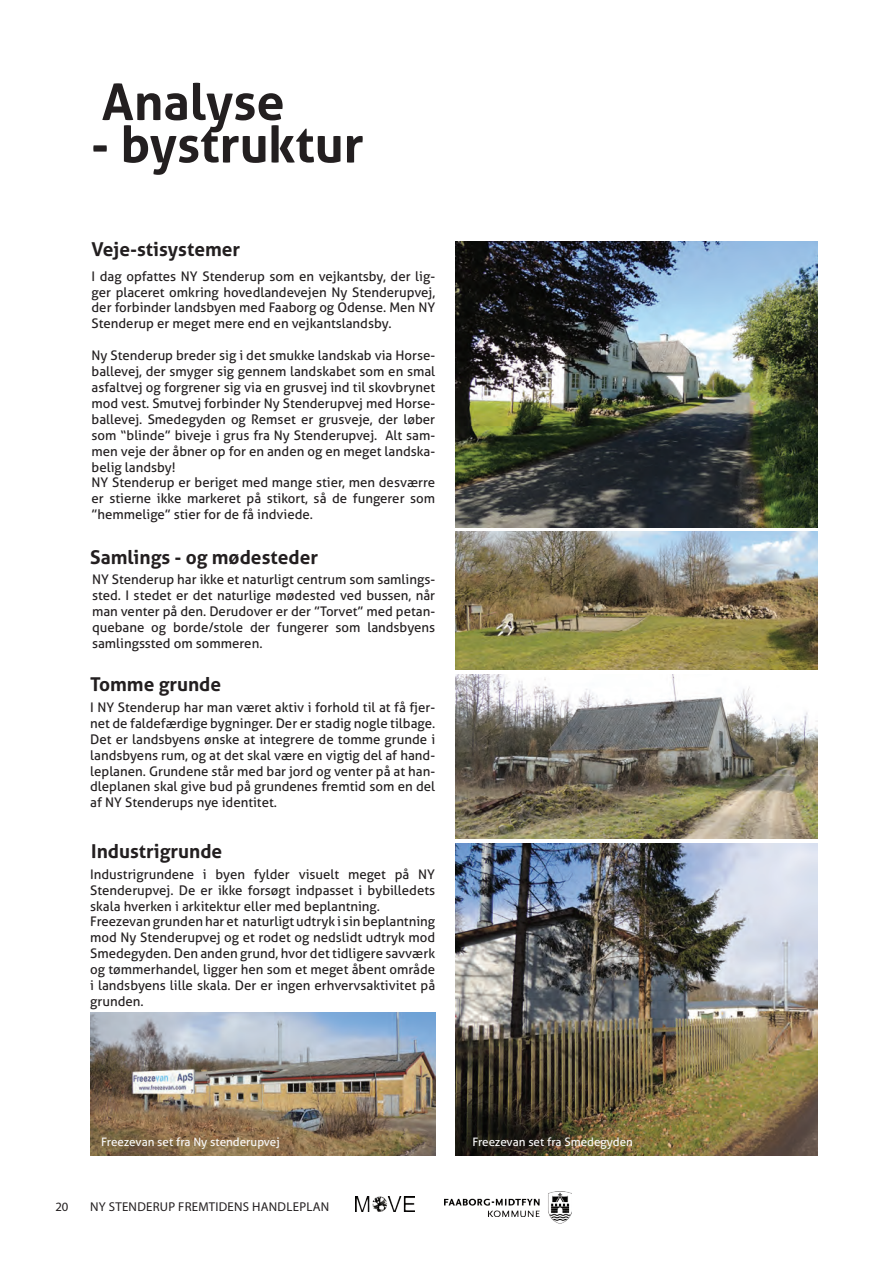
<style>
.page{position:relative;width:893px;height:1263px;background:#fff}
.page>*{position:absolute;margin:0;border:0;box-sizing:border-box;transform-origin:0 0}
.t1{font:700 50.4px "Aller";color:#231f20}
.t2{font:700 19.05px "Aller";color:#231f20}
.t3{font:13.2px/15.9px "Aller";color:#231f20;text-align:justify}
.t4{font:12.9px "Myriad Pro";letter-spacing:.02em;color:#231f20}
.t5{font:12.75px "Myriad Pro";color:#231f20}
.t6{font:11.7px "Aller";color:#f9f9f9}
</style>
<div class="page">
<img style="left:90px;top:1013px;width:345px;height:142px">
<img style="left:456px;top:843px;width:362px;height:312px">
<img style="left:456px;top:242px;width:362px;height:285px">
<img style="left:456px;top:531px;width:362px;height:139px">
<img style="left:456px;top:675px;width:362px;height:164px">
<img style="left:355px;top:1196px;width:59px;height:15px">
<img style="left:549px;top:1192px;width:23px;height:32px">
<img style="left:444px;top:1192px;width:107px;height:24px">
<h1 class="t1" style="left:102px;top:71px;width:184px">Analyse</h1>
<h1 class="t1" style="left:91px;top:113px;width:274px">- bystruktur</h1>
<h2 class="t2" style="left:91px;top:237px;width:150px">Veje-stisystemer</h2>
<p class="t3" style="left:92px;top:268px;width:345px">I dag opfattes NY Stenderup som en vejkantsby, der lig&shy;ger placeret omkring hovedlandevejen Ny Stenderupvej, der forbinder landsbyen med Faaborg og Odense. Men NY Stenderup er meget mere end en vejkantslandsby.</p>
<p class="t3" style="left:92px;top:347px;width:345px;text-align:left">Ny Stenderup breder sig i det smukke landskab via Horse&shy;ballevej, der smyger sig gennem landskabet som en smal asfaltvej og forgrener sig via en grusvej ind til skovbrynet mod vest. Smutvej forbinder Ny Stenderupvej med Horse&shy;ballevej. Smedegyden og Remset er grusveje, der løber som “blinde” biveje i grus fra Ny Stenderupvej. Alt sam&shy;men veje der åbner op for en anden og en meget landska&shy;belig landsby!<br>NY Stenderup er beriget med mange stier, men desværre er stierne ikke markeret på stikort, så de fungerer som ”hemmelige” stier for de få indviede.</p>
<h2 class="t2" style="left:90px;top:545px;width:229px">Samlings - og mødesteder</h2>
<p class="t3" style="left:92px;top:572px;width:345px">NY Stenderup har ikke et naturligt centrum som samlings&shy;sted. I stedet er det naturlige mødested ved bussen, når man venter på den. Derudover er der ”Torvet” med petan&shy;quebane og borde/stole der fungerer som landsbyens samlingssted om sommeren.</p>
<h2 class="t2" style="left:90px;top:673px;width:133px">Tomme grunde</h2>
<p class="t3" style="left:90px;top:699px;width:347px">I NY Stenderup har man været aktiv i forhold til at få fjer&shy;net de faldefærdige bygninger. Der er stadig nogle tilbage.<br>Det er landsbyens ønske at integrere de tomme grunde i landsbyens rum, og at det skal være en vigtig del af hand&shy;leplanen. Grundene står med bar jord og venter på at han&shy;dleplanen skal give bud på grundenes fremtid som en del af NY Stenderups nye identitet.</p>
<h2 class="t2" style="left:91px;top:839px;width:133px">Industrigrunde</h2>
<p class="t3" style="left:90px;top:866px;width:347px;text-align:left">Industrigrundene i byen fylder visuelt meget på NY Stenderupvej. De er ikke forsøgt indpasset i bybilledets skala hverken i arkitektur eller med beplantning.<br>Freezevan grunden har et naturligt udtryk i sin beplantning mod Ny Stenderupvej og et rodet og nedslidt udtryk mod Smedegyden. Den anden grund, hvor det tidligere savværk og tømmerhandel, ligger hen som et meget åbent område i landsbyens lille skala. Der er ingen erhvervsaktivitet på grunden.</p>
<p class="t6" style="left:101px;top:1134px;width:180px">Freezevan set fra Ny stenderupvej</p>
<p class="t6" style="left:472px;top:1134px;width:162px">Freezevan set fra Smedegyden</p>
<p class="t5" style="left:55px;top:1198px;width:15px">20</p>
<p class="t4" style="left:90px;top:1198px;width:240px">NY STENDERUP FREMTIDENS HANDLEPLAN</p>
</div>
